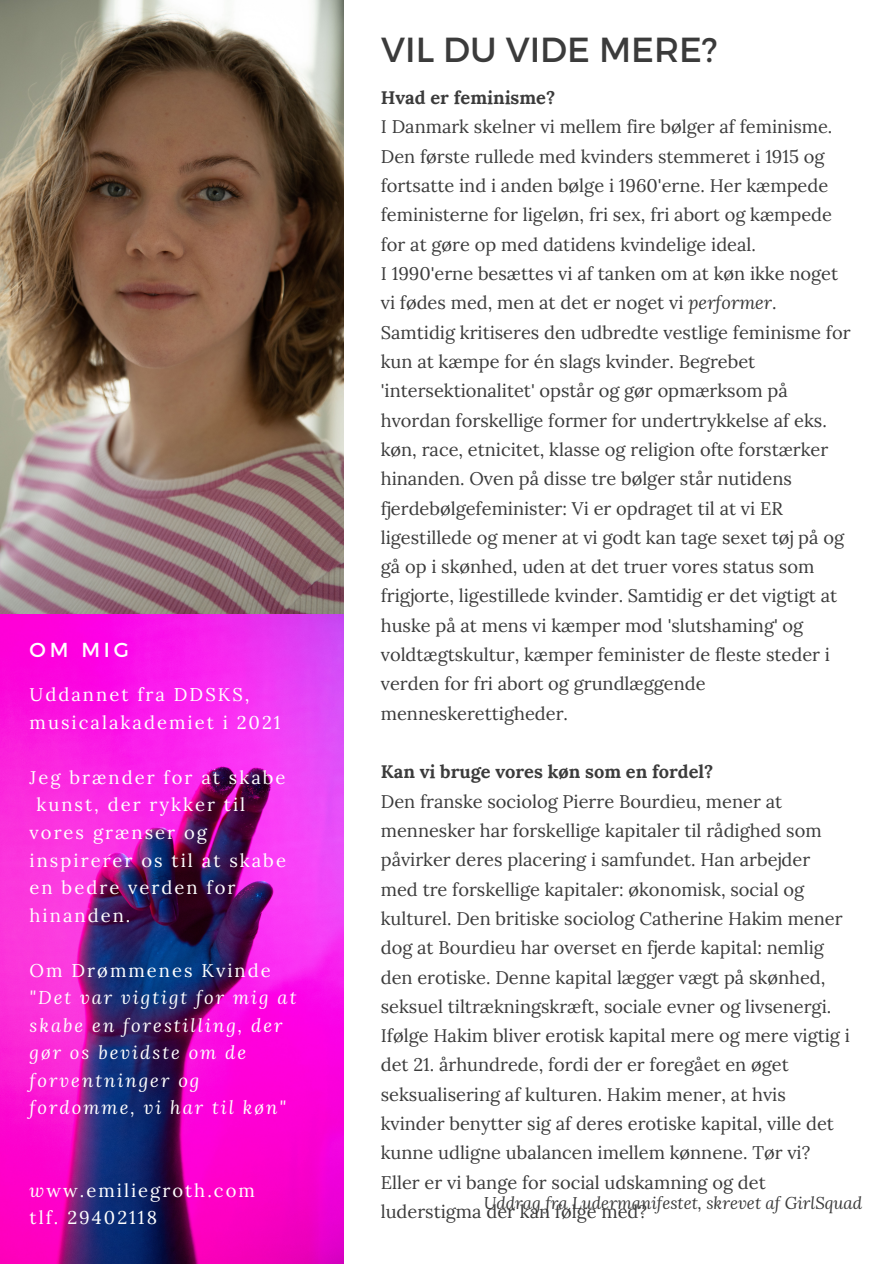
<style>
.page{position:relative;width:894px;height:1264px;background:#fff}
.page>*{position:absolute;margin:0;border:0;box-sizing:border-box;transform-origin:0 0}
.t1{font:34.8px "Montserrat";color:#3b3b3b}
.t2{font:20.25px "Montserrat";color:#fff}
.t3{font:18.45px/27.5px "Lora";letter-spacing:.11em;color:#fff}
.t4{font:italic 18.45px/27.5px "Lora";letter-spacing:.11em;color:#fff}
.t5{font:18.15px/29.2px "Lora";color:#3b3b3b}
.t6{font:700 18.15px "Lora";color:#3b3b3b}
.t7{font:italic 16.8px "Lora";color:#3b3b3b}
.s1{font-style:italic}
</style>
<div class="page">
<img style="left:0;top:614px;width:343px;height:649px">
<img style="left:0;top:0;width:343px;height:614px">
<p class="t2" style="left:30px;top:637px;width:101px">OM MIG</p>
<p class="t3" style="left:30px;top:681px;width:252px">Uddannet fra DDSKS, musicalakademiet i 2021</p>
<p class="t3" style="left:30px;top:763px;width:257px">Jeg brænder for at skabe</p>
<p class="t3" style="left:36px;top:791px;width:210px">kunst, der rykker til</p>
<p class="t3" style="left:30px;top:818px;width:179px">vores grænser og</p>
<p class="t3" style="left:30px;top:846px;width:258px">inspirerer os til at skabe</p>
<p class="t3" style="left:30px;top:873px;width:207px">en bedre verden for</p>
<p class="t3" style="left:30px;top:901px;width:102px">hinanden.</p>
<p class="t3" style="left:30px;top:956px;width:242px">Om Drømmenes Kvinde</p>
<p class="t4" style="left:30px;top:983px;width:268px">"Det var vigtigt for mig at skabe en forestilling, der gør os bevidste om de forventninger og fordomme, vi har til køn"</p>
<p class="t3" style="left:30px;top:1176px;width:227px"><span class="s1">w</span>ww.emiliegroth.com</p>
<p class="t3" style="left:30px;top:1203px;width:129px">tlf. 29402118</p>
<p class="t1" style="left:381px;top:27px;width:337px">VIL DU VIDE MERE?</p>
<p class="t6" style="left:381px;top:86px;width:176px">Hvad er feminisme?</p>
<p class="t5" style="left:381px;top:112px;width:453px">I Danmark skelner vi mellem fire bølger af feminisme.<br>Den første rullede med kvinders stemmeret i 1915 og fortsatte ind i anden bølge i 1960'erne. Her kæmpede feministerne for ligeløn, fri sex, fri abort og kæmpede for at gøre op med datidens kvindelige ideal.</p>
<p class="t5" style="left:381px;top:259px;width:471px">I 1990'erne besættes vi af tanken om at køn ikke noget vi fødes med, men at det er noget vi <span class="s1">performer</span>.<br>Samtidig kritiseres den udbredte vestlige feminisme for kun at kæmpe for én slags kvinder. Begrebet 'intersektionalitet' opstår og gør opmærksom på hvordan forskellige former for undertrykkelse af eks. køn, race, etnicitet, klasse og religion ofte forstærker hinanden. Oven på disse tre bølger står nutidens fjerdebølgefeminister: Vi er opdraget til at vi ER ligestillede og mener at vi godt kan tage sexet tøj på og gå op i skønhed, uden at det truer vores status som frigjorte, ligestillede kvinder. Samtidig er det vigtigt at huske på at mens vi kæmper mod 'slutshaming' og voldtægtskultur, kæmper feminister de fleste steder i verden for fri abort og grundlæggende menneskerettigheder.</p>
<p class="t6" style="left:381px;top:760px;width:334px">Kan vi bruge vores køn som en fordel?</p>
<p class="t5" style="left:381px;top:786px;width:470px">Den franske sociolog Pierre Bourdieu, mener at mennesker har forskellige kapitaler til rådighed som påvirker deres placering i samfundet. Han arbejder med tre forskellige kapitaler: økonomisk, social og kulturel. Den britiske sociolog Catherine Hakim mener dog at Bourdieu har overset en fjerde kapital: nemlig den erotiske. Denne kapital lægger vægt på skønhed, seksuel tiltrækningskræft, sociale evner og livsenergi.<br>Ifølge Hakim bliver erotisk kapital mere og mere vigtig i det 21. århundrede, fordi der er foregået en øget seksualisering af kulturen. Hakim mener, at hvis kvinder benytter sig af deres erotiske kapital, ville det kunne udligne ubalancen imellem kønnene. Tør vi?<br>Eller er vi bange for social udskamning og det luderstigma der kan følge med?</p>
<p class="t7" style="left:484px;top:1191px;width:379px">Uddrag fra Ludermanifestet, skrevet af GirlSquad</p>
</div>
